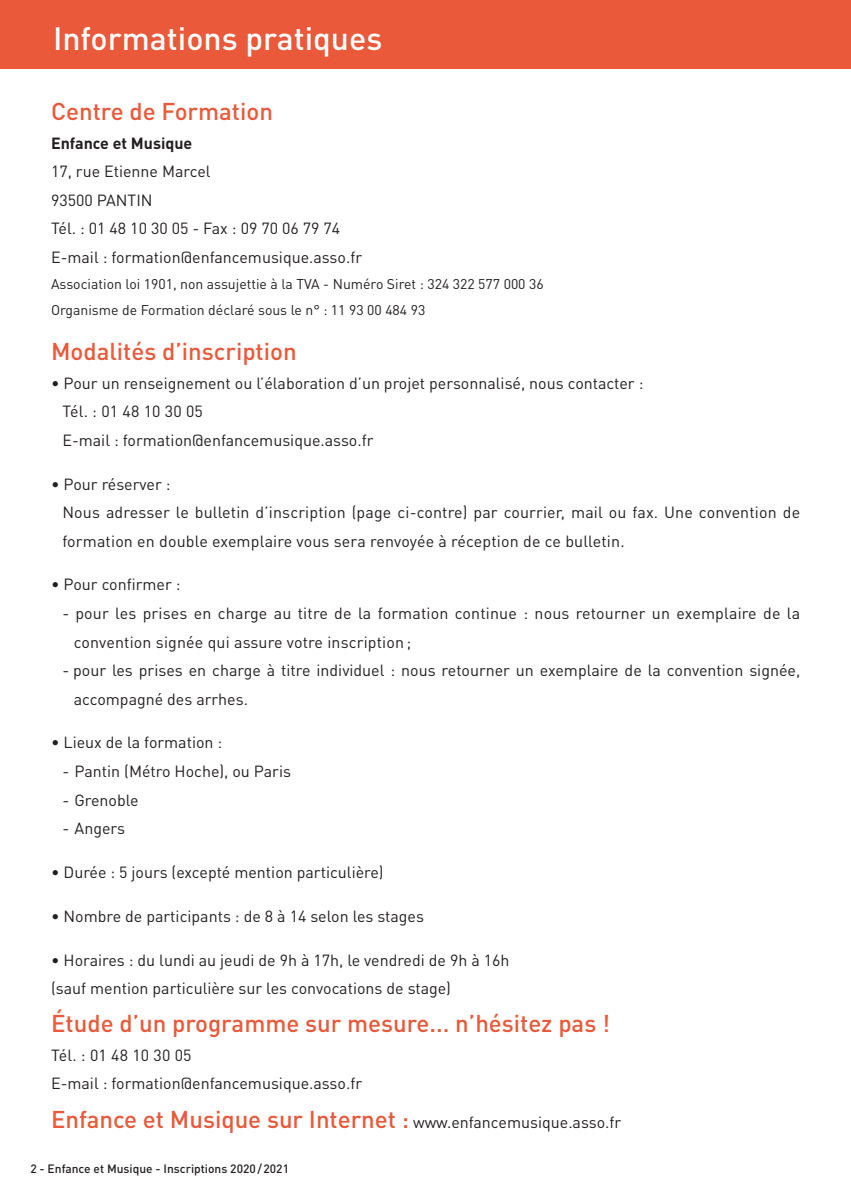
<style>
.page{position:relative;width:851px;height:1191px;background:#fff}
.page>*{position:absolute;margin:0;border:0;box-sizing:border-box;transform-origin:0 0}
.t1{font:500 32px "DINOT";color:#fff}
.t2{font:500 24px "DINOT";color:#e9593a}
.t3{font:16px/28.6px "DINOT";color:#231f20}
.t4{font:700 16px "DINOT";color:#231f20}
.t5{font:14px "DINOT";color:#231f20}
.t6{font:500 12px "DINOT";color:#231f20}
.s1{font-weight:400;font-size:16px;color:#231f20}
</style>
<div class="page">
<div style="left:0;top:0;width:850px;height:68px;background:#e9593a"></div>
<p class="t1" style="left:53px;top:17px;width:331px">Informations pratiques</p>
<p class="t2" style="left:51px;top:95px;width:223px">Centre de Formation</p>
<p class="t4" style="left:51px;top:132px;width:143px">Enfance et Musique</p>
<p class="t3" style="left:51px;top:156px;width:161px">17, rue Etienne Marcel</p>
<p class="t3" style="left:51px;top:185px;width:103px">93500 PANTIN</p>
<p class="t3" style="left:51px;top:213px;width:290px">Tél. : 01 48 10 30 05 - Fax : 09 70 06 79 74</p>
<p class="t3" style="left:51px;top:242px;width:312px">E-mail : formation@enfancemusique.asso.fr</p>
<p class="t5" style="left:51px;top:274px;width:494px">Association loi 1901, non assujettie à la TVA - Numéro Siret : 324 322 577 000 36</p>
<p class="t5" style="left:51px;top:300px;width:376px">Organisme de Formation déclaré sous le n° : 11 93 00 484 93</p>
<p class="t2" style="left:51px;top:335px;width:247px">Modalités d’inscription</p>
<p class="t3" style="left:51px;top:368px;width:593px">• Pour un renseignement ou l’élaboration d’un projet personnalisé, nous contacter :</p>
<p class="t3" style="left:62px;top:396px;width:142px">Tél. : 01 48 10 30 05</p>
<p class="t3" style="left:62px;top:425px;width:312px">E-mail : formation@enfancemusique.asso.fr</p>
<p class="t3" style="left:51px;top:469px;width:121px">• Pour réserver :</p>
<p class="t3" style="left:62px;top:497px;width:739px">Nous adresser le bulletin d’inscription (page ci-contre) par courrier, mail ou fax. Une convention de formation en double exemplaire vous sera renvoyée à réception de ce bulletin.</p>
<p class="t3" style="left:51px;top:570px;width:131px">• Pour confirmer :</p>
<p class="t3" style="left:74px;top:598px;width:728px;text-indent:-11px">- pour les prises en charge au titre de la formation continue : nous retourner un exemplaire de la convention signée qui assure votre inscription ;</p>
<p class="t3" style="left:74px;top:655px;width:727px;text-indent:-11px">- pour les prises en charge à titre individuel : nous retourner un exemplaire de la convention signée, accompagné des arrhes.</p>
<p class="t3" style="left:51px;top:727px;width:173px">• Lieux de la formation :</p>
<p class="t3" style="left:62px;top:756px;width:230px">- Pantin (Métro Hoche), ou Paris</p>
<p class="t3" style="left:62px;top:784px;width:78px">- Grenoble</p>
<p class="t3" style="left:62px;top:813px;width:64px">- Angers</p>
<p class="t3" style="left:51px;top:857px;width:334px">• Durée : 5 jours (excepté mention particulière)</p>
<p class="t3" style="left:51px;top:901px;width:374px">• Nombre de participants : de 8 à 14 selon les stages</p>
<p class="t3" style="left:51px;top:945px;width:460px">• Horaires : du lundi au jeudi de 9h à 17h, le vendredi de 9h à 16h</p>
<p class="t3" style="left:51px;top:973px;width:401px">(sauf mention particulière sur les convocations de stage)</p>
<p class="t2" style="left:51px;top:1007px;width:560px">Étude d’un programme sur mesure... n’hésitez pas !</p>
<p class="t3" style="left:51px;top:1040px;width:142px">Tél. : 01 48 10 30 05</p>
<p class="t3" style="left:51px;top:1068px;width:312px">E-mail : formation@enfancemusique.asso.fr</p>
<p class="t2" style="left:51px;top:1103px;width:571px">Enfance et Musique sur Internet : <span class="s1">www.enfancemusique.asso.fr</span></p>
<p class="t6" style="left:30px;top:1160px;width:260px">2 - Enfance et Musique - Inscriptions 2020/2021</p>
</div>
